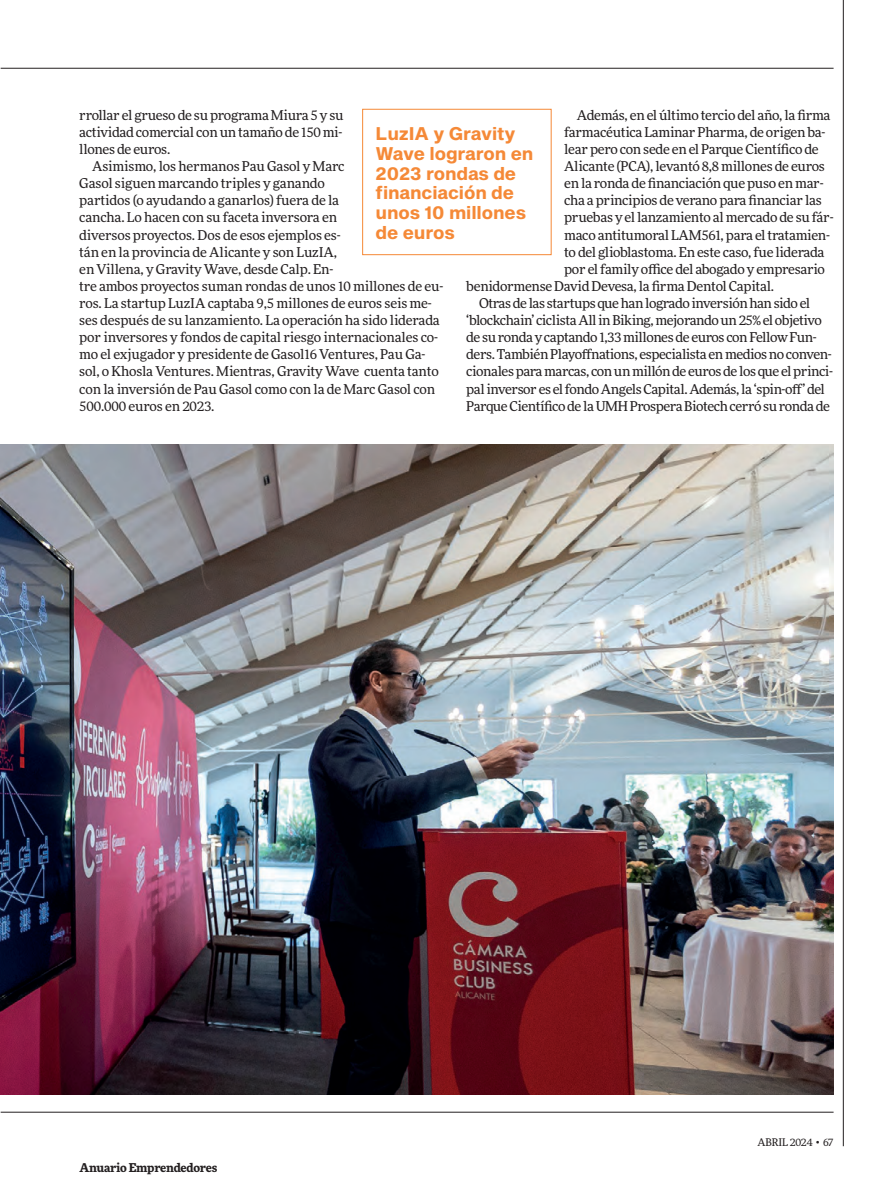
<style>
.page{position:relative;width:893px;height:1191px;background:#fff}
.page>*{position:absolute;margin:0;border:0;box-sizing:border-box;transform-origin:0 0}
.t1{font:18px/19.8px "Sequel Sans Bold Body";letter-spacing:-.005em;color:#f58937}
.t2{font:13.5px/17.1px "More Pro";letter-spacing:-.02em;color:#231f20;text-align:justify}
.t3{font:700 12px "More Pro";letter-spacing:-.02em;color:#231f20}
.t4{font:10.5px "More Pro";letter-spacing:-.02em;color:#231f20}
.s1{font-family:"Montserrat";font-weight:700}
</style>
<div class="page">
<hr style="left:1px;top:68px;width:833px;height:1px;background:#231f20">
<hr style="left:843px;top:0;width:1px;height:1146px;background:#231f20">
<hr style="left:1px;top:1112px;width:833px;height:1px;background:#231f20">
<img style="left:0;top:445px;width:834px;height:649px">
<div style="left:362px;top:109px;width:189px;height:146px;border:1px solid #f58937"></div>
<p class="t2" style="left:79px;top:106px;width:266px">rrollar el grueso de su programa Miura 5 y su actividad comercial con un tamaño de 150 mi&shy;llones de euros.</p>
<p class="t2" style="left:79px;top:157px;width:366px;text-align:left;text-indent:13px">Asimismo, los hermanos Pau Gasol y Marc<br>Gasol siguen marcando triples y ganando<br>partidos (o ayudando a ganarlos) fuera de la<br>cancha. Lo hacen con su faceta inversora en<br>diversos proyectos. Dos de esos ejemplos es-<br>tán en la provincia de Alicante y son LuzIA,<br>en Villena, y Gravity Wave, desde Calp. En-<br>tre ambos proyectos suman rondas de unos 10 millones de eu&shy;ros. La startup LuzIA captaba 9,5 millones de euros seis me&shy;ses después de su lanzamiento. La operación ha sido liderada por inversores y fondos de capital riesgo internacionales co&shy;mo el exjugador y presidente de Gasol16 Ventures, Pau Ga&shy;sol, o Khosla Ventures. Mientras, Gravity Wave cuenta tanto con la inversión de Pau Gasol como con la de Marc Gasol con 500.000 euros en 2023.</p>
<p class="t2" style="left:577px;top:106px;width:255px">Además, en el último tercio del año, la firma</p>
<p class="t2" style="left:564px;top:123px;width:263px">farmacéutica Laminar Pharma, de origen ba-</p>
<p class="t2" style="left:564px;top:140px;width:256px">lear pero con sede en el Parque Científico de</p>
<p class="t2" style="left:564px;top:157px;width:262px">Alicante (PCA), levantó 8,8 millones de euros</p>
<p class="t2" style="left:564px;top:174px;width:261px">en la ronda de financiación que puso en mar-</p>
<p class="t2" style="left:564px;top:191px;width:259px">cha a principios de verano para financiar las</p>
<p class="t2" style="left:564px;top:208px;width:271px">pruebas y el lanzamiento al mercado de su fár-</p>
<p class="t2" style="left:564px;top:226px;width:267px">maco antitumoral LAM561, para el tratamien-</p>
<p class="t2" style="left:564px;top:243px;width:262px">to del glioblastoma. En este caso, fue liderada</p>
<p class="t2" style="left:564px;top:260px;width:262px">por el family office del abogado y empresario</p>
<p class="t2" style="left:466px;top:277px;width:309px">benidormense David Devesa, la firma Dentol Capital.</p>
<p class="t2" style="left:479px;top:294px;width:333px">Otras de las startups que han logrado inversión han sido el</p>
<p class="t2" style="left:466px;top:311px;width:357px">‘blockchain’ ciclista All in Biking, mejorando un 25% el objetivo</p>
<p class="t2" style="left:466px;top:328px;width:352px">de su ronda y captando 1,33 millones de euros con Fellow Fun-</p>
<p class="t2" style="left:466px;top:345px;width:367px">ders. También Playoffnations, especialista en medios no conven-</p>
<p class="t2" style="left:466px;top:362px;width:368px">cionales para marcas, con un millón de euros de los que el princi-</p>
<p class="t2" style="left:466px;top:379px;width:360px">pal inversor es el fondo Angels Capital. Además, la ‘spin-off’ del</p>
<p class="t2" style="left:466px;top:397px;width:365px">Parque Científico de la UMH Prospera Biotech cerró su ronda de</p>
<h1 class="t1" style="left:376px;top:124px;width:159px">LuzIA y Gravity<br>Wave lograron en<br>2023 rondas de financiación de unos 10 millones de euros</h1>
<p class="t3" style="left:79px;top:1158px;width:139px">Anuario Emprendedores</p>
<p class="t4" style="left:758px;top:1135px;width:77px">ABRIL 2024 <span class="s1">•</span> 67</p>
</div>
